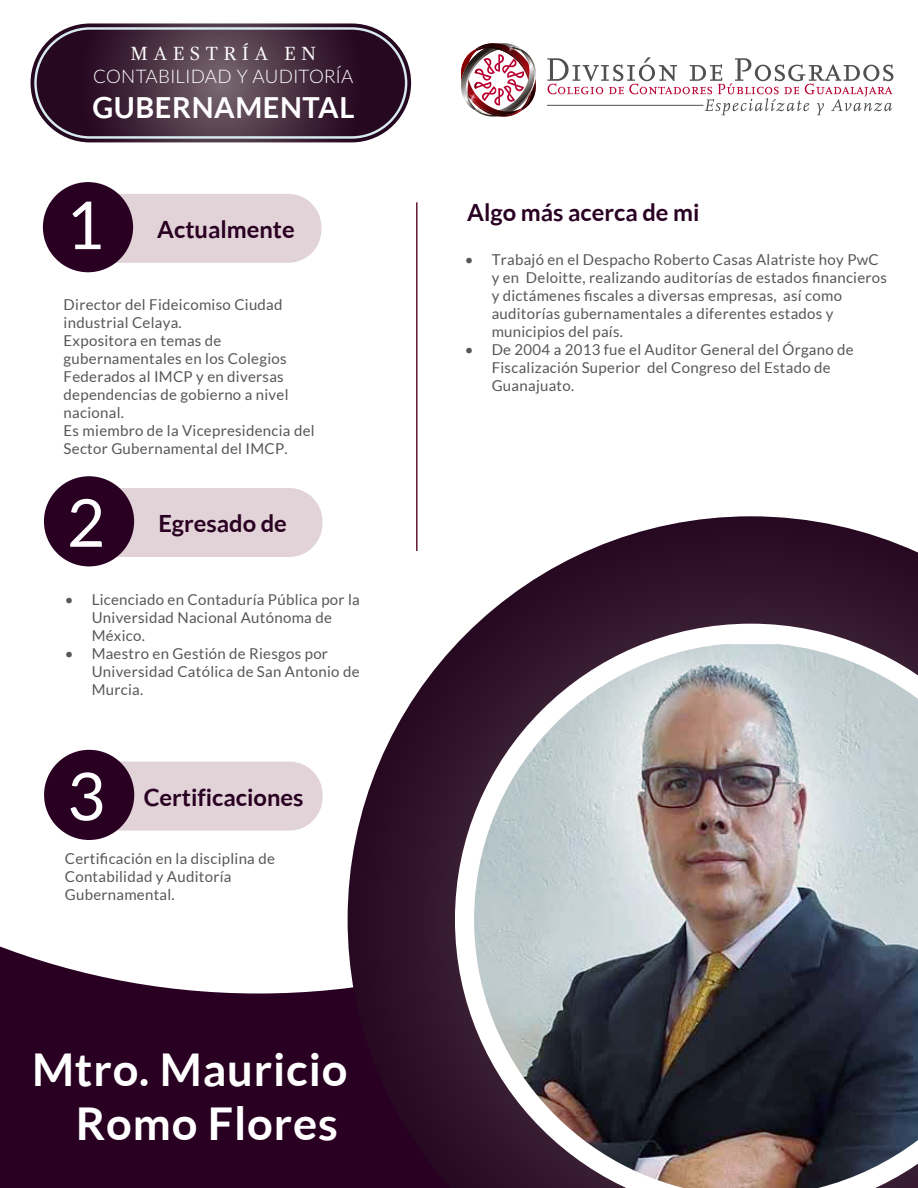
<style>
.page{position:relative;width:918px;height:1188px;background:#290022}
.page>*{position:absolute;margin:0;border:0;box-sizing:border-box;transform-origin:0 0}
.t1{font:66.15px "Lato";color:#fff}
.t2{font:700 45.3px/54.3px "Lato";letter-spacing:.02em;color:#fff;text-align:right}
.t3{font:700 28.95px "Lato";letter-spacing:.02em;color:#fff}
.t4{font:700 23.7px "Lato";color:#290022}
.t5{font:19.65px "Gandhi Serif";letter-spacing:.265em;color:#fff}
.t6{font:300 18.75px "Lato";letter-spacing:.02em;color:#fff}
.t7{font:15px/18px "Lato";letter-spacing:.02em;color:#57575a}
</style>
<div class="page">
<div style="left:0;top:0;width:918px;height:993px;background:#fff"></div>
<svg style="left:348px;top:516px;width:570px;height:653px"></svg>
<svg style="left:455px;top:624px;width:463px;height:564px;fill:#361a2f"></svg>
<img style="left:474px;top:643px;width:444px;height:545px">
<div style="left:68px;top:194px;width:253px;height:69px;background:#e1d3d7;border-radius:33px"></div>
<div style="left:43px;top:182px;width:90px;height:90px;background:#290022;border-radius:50%"></div>
<svg style="left:547px;top:57px;width:346px;height:58px;background:#e8e1e3"></svg>
<svg style="left:461px;top:43px;width:75px;height:76px;background:#c19ca1"></svg>
<hr style="left:547px;top:105px;width:156px;height:1px;background:#4f514e">
<div style="left:69px;top:488px;width:253px;height:69px;background:#e1d3d7;border-radius:33px"></div>
<div style="left:44px;top:476px;width:90px;height:90px;background:#290022;border-radius:50%"></div>
<div style="left:69px;top:762px;width:254px;height:69px;background:#e1d3d7;border-radius:33px"></div>
<div style="left:44px;top:750px;width:90px;height:90px;background:#290022;border-radius:50%"></div>
<hr style="left:416px;top:202px;width:2px;height:349px;background:#611a2e">
<svg style="left:31px;top:23px;width:380px;height:119px"></svg>
<svg style="left:34px;top:27px;width:373px;height:112px"></svg>
<h3 class="t5" style="left:130px;top:43px;width:188px">MAESTRÍA EN</h3>
<p class="t6" style="left:93px;top:63px;width:262px">CONTABILIDAD Y AUDITORÍA</p>
<h3 class="t3" style="left:92px;top:91px;width:264px">GUBERNAMENTAL</h3>
<h1 class="t1" style="left:66px;top:188px;width:40px">1</h1>
<h3 class="t4" style="left:157px;top:216px;width:139px">Actualmente</h3>
<p class="t7" style="left:64px;top:295px;width:253px">Director del Fideicomiso Ciudad industrial Celaya.<br>Expositora en temas de gubernamentales en los Colegios<br>Federados al IMCP y en diversas dependencias de gobierno a nivel nacional.<br>Es miembro de la Vicepresidencia del<br>Sector Gubernamental del IMCP.</p>
<h1 class="t1" style="left:67px;top:486px;width:40px">2</h1>
<h3 class="t4" style="left:158px;top:510px;width:130px">Egresado de</h3>
<p class="t7" style="left:92px;top:591px;width:270px;text-indent:-27px">• Licenciado en Contaduría Pública por la<br>Universidad Nacional Autónoma de<br>México.</p>
<p class="t7" style="left:92px;top:645px;width:269px;text-indent:-27px">• Maestro en Gestión de Riesgos por<br>Universidad Católica de San Antonio de<br>Murcia.</p>
<h1 class="t1" style="left:67px;top:760px;width:40px">3</h1>
<h3 class="t4" style="left:144px;top:783px;width:161px">Certificaciones</h3>
<p class="t7" style="left:65px;top:849px;width:212px">Certificación en la disciplina de<br>Contabilidad y Auditoría<br>Gubernamental.</p>
<h2 class="t2" style="left:32px;top:1042px;width:317px">Mtro. Mauricio<br>Romo Flores</h2>
<h3 class="t4" style="left:467px;top:199px;width:234px">Algo más acerca de mi</h3>
<p class="t7" style="left:492px;top:251px;width:397px;text-indent:-27px">• Trabajó en el Despacho Roberto Casas Alatriste hoy PwC y en Deloitte, realizando auditorías de estados financieros y dictámenes fiscales a diversas empresas, así como auditorías gubernamentales a diferentes estados y municipios del país.</p>
<p class="t7" style="left:492px;top:341px;width:364px;text-indent:-27px">• De 2004 a 2013 fue el Auditor General del Órgano de<br>Fiscalización Superior del Congreso del Estado de<br>Guanajuato.</p>
</div>
